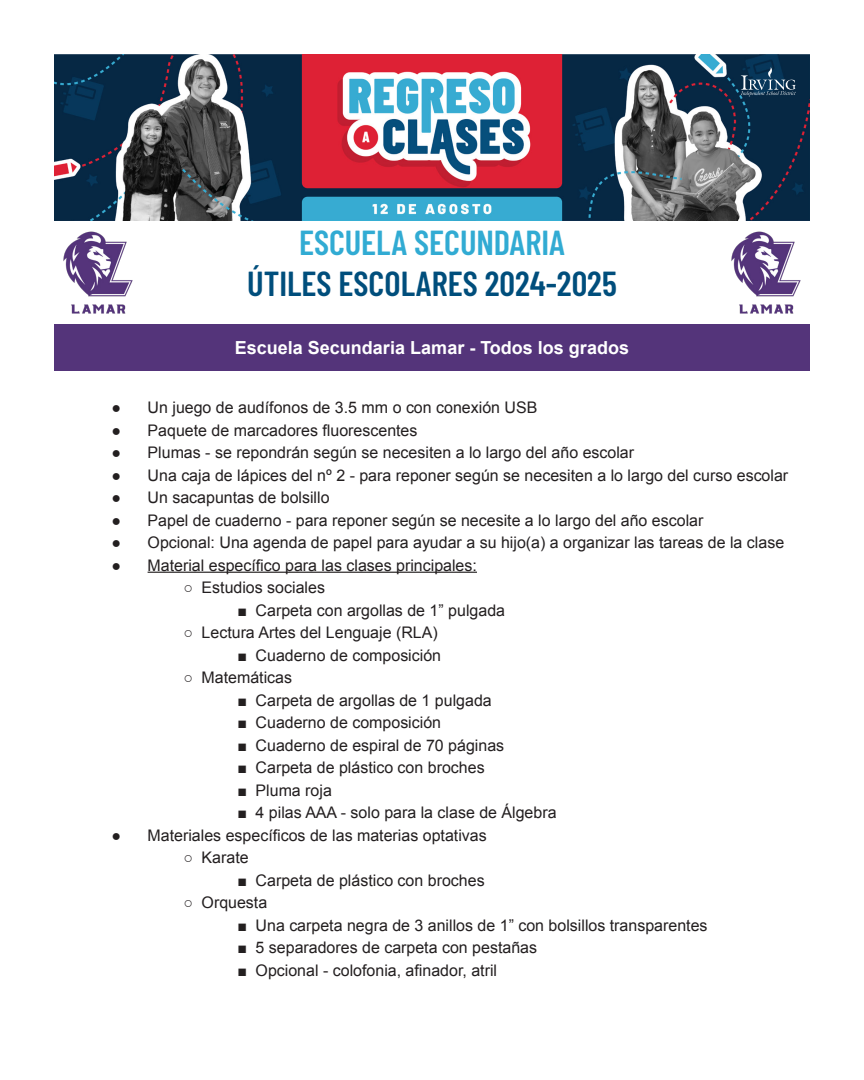
<style>
.page{position:relative;width:864px;height:1080px;background:#fff}
.page>*{position:absolute;margin:0;border:0;box-sizing:border-box;transform-origin:0 0}
.t1{font:600 34.65px "Barlow Condensed";color:#004e7c}
.t2{font:600 34.65px "Barlow Condensed";color:#31abd3}
.t3{font:700 18px "Arial";color:#fff}
.t4{font:15.9px "Arial";color:#231f20}
</style>
<div class="page">
<img style="left:54px;top:55px;width:756px;height:165px">
<svg style="left:741px;top:67px;width:55px;height:29px;background:#2a4d68"></svg>
<div style="left:54px;top:324px;width:756px;height:46px;background:#54347a"></div>
<img style="left:63px;top:231px;width:70px;height:83px">
<img style="left:731px;top:231px;width:70px;height:83px">
<hr style="left:148px;top:572px;width:329px;height:1px;background:#231f20">
<h1 class="t2" style="left:299px;top:218px;width:267px">ESCUELA SECUNDARIA</h1>
<h1 class="t1" style="left:247px;top:259px;width:371px">ÚTILES ESCOLARES 2024-2025</h1>
<p class="t3" style="left:235px;top:336px;width:396px">Escuela Secundaria Lamar - Todos los grados</p>
<p class="t4" style="left:112px;top:397px;width:427px">● Un juego de audífonos de 3.5 mm o con conexión USB</p>
<p class="t4" style="left:112px;top:420px;width:307px">● Paquete de marcadores fluorescentes</p>
<p class="t4" style="left:112px;top:442px;width:524px">● Plumas - se repondrán según se necesiten a lo largo del año escolar</p>
<p class="t4" style="left:112px;top:465px;width:678px">● Una caja de lápices del nº 2 - para reponer según se necesiten a lo largo del curso escolar</p>
<p class="t4" style="left:112px;top:487px;width:220px">● Un sacapuntas de bolsillo</p>
<p class="t4" style="left:112px;top:510px;width:593px">● Papel de cuaderno - para reponer según se necesite a lo largo del año escolar</p>
<p class="t4" style="left:112px;top:532px;width:674px">● Opcional: Una agenda de papel para ayudar a su hijo(a) a organizar las tareas de la clase</p>
<p class="t4" style="left:112px;top:555px;width:367px">● Material específico para las clases principales:</p>
<p class="t4" style="left:184px;top:577px;width:143px">○ Estudios sociales</p>
<p class="t4" style="left:238px;top:600px;width:269px">■ Carpeta con argollas de 1” pulgada</p>
<p class="t4" style="left:184px;top:622px;width:256px">○ Lectura Artes del Lenguaje (RLA)</p>
<p class="t4" style="left:238px;top:645px;width:205px">■ Cuaderno de composición</p>
<p class="t4" style="left:184px;top:667px;width:110px">○ Matemáticas</p>
<p class="t4" style="left:238px;top:690px;width:256px">■ Carpeta de argollas de 1 pulgada</p>
<p class="t4" style="left:238px;top:712px;width:205px">■ Cuaderno de composición</p>
<p class="t4" style="left:238px;top:735px;width:268px">■ Cuaderno de espiral de 70 páginas</p>
<p class="t4" style="left:238px;top:757px;width:249px">■ Carpeta de plástico con broches</p>
<p class="t4" style="left:238px;top:780px;width:96px">■ Pluma roja</p>
<p class="t4" style="left:238px;top:802px;width:321px">■ 4 pilas AAA - solo para la clase de Álgebra</p>
<p class="t4" style="left:112px;top:825px;width:377px">● Materiales específicos de las materias optativas</p>
<p class="t4" style="left:184px;top:847px;width:67px">○ Karate</p>
<p class="t4" style="left:238px;top:870px;width:249px">■ Carpeta de plástico con broches</p>
<p class="t4" style="left:184px;top:892px;width:85px">○ Orquesta</p>
<p class="t4" style="left:238px;top:915px;width:471px">■ Una carpeta negra de 3 anillos de 1” con bolsillos transparentes</p>
<p class="t4" style="left:238px;top:937px;width:301px">■ 5 separadores de carpeta con pestañas</p>
<p class="t4" style="left:238px;top:960px;width:261px">■ Opcional - colofonia, afinador, atril</p>
</div>
